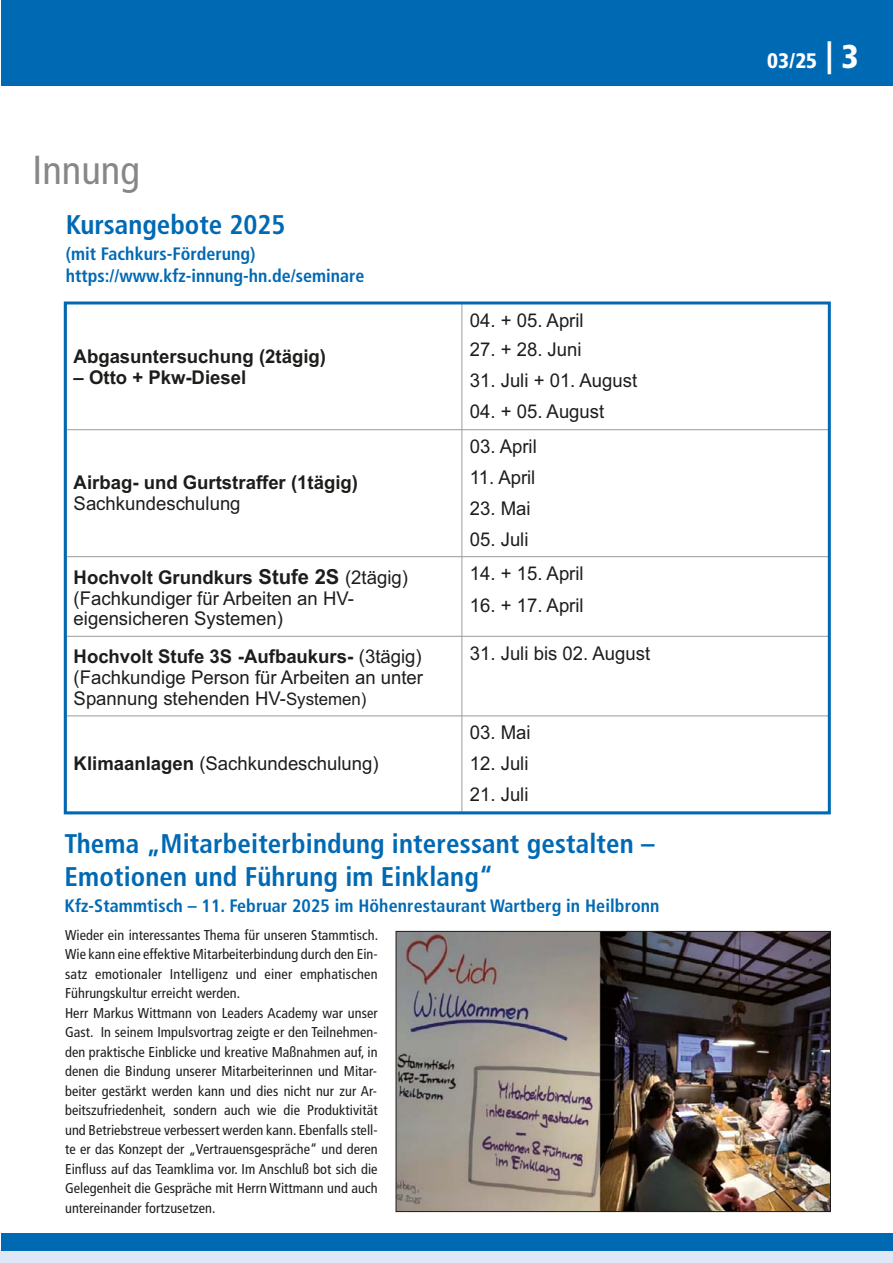
<style>
.page{position:relative;width:893px;height:1263px;background:#fff}
.page>*{position:absolute;margin:0;border:0;box-sizing:border-box;transform-origin:0 0}
.t1{font:condensed 40.5px "Frutiger";color:#878787}
.t2{font:700 condensed 27px/33px "Frutiger";letter-spacing:.005em;color:#0069b4}
.t3{font:900 condensed 21px "Frutiger";color:#fff}
.t4{font:18.9px/20.7px "Arial";color:#1d1d1b}
.t5{font:700 18.9px "Arial";color:#1d1d1b}
.t6{font:700 condensed 18px/21.6px "Frutiger";letter-spacing:.005em;color:#0069b4}
.t7{font:condensed 14.25px/19.5px "Frutiger";letter-spacing:.005em;color:#1d1d1b}
.s1{font-weight:700}
.s2{font-weight:700;font-size:20.7px}
.s3{font-size:17.25px}
.s4{font-size:33px}
</style>
<div class="page">
<div style="left:0;top:1250px;width:893px;height:13px;background:#dfe6f6"></div>
<div style="left:1px;top:1233px;width:892px;height:17px;background:#0069b4"></div>
<div style="left:1px;top:0;width:892px;height:85px;background:#0069b4"></div>
<img style="left:398px;top:933px;width:431px;height:277px">
<div style="left:396px;top:931px;width:435px;height:281px;border:1px solid #1d1d1b"></div>
<hr style="left:461px;top:304px;width:1px;height:507px;background:#9d9c9c">
<hr style="left:67px;top:429px;width:761px;height:1px;background:#9d9c9c">
<hr style="left:67px;top:556px;width:761px;height:1px;background:#9d9c9c">
<hr style="left:67px;top:636px;width:761px;height:1px;background:#9d9c9c">
<hr style="left:67px;top:715px;width:761px;height:1px;background:#9d9c9c">
<div style="left:64px;top:301px;width:767px;height:513px;border:3px solid #0069b4"></div>
<h1 class="t1" style="left:33px;top:154px;width:109px">Innung</h1>
<h2 class="t2" style="left:66px;top:211px;width:221px">Kursangebote 2025</h2>
<p class="t6" style="left:66px;top:244px;width:300px">(mit Fachkurs-Förderung) https://www.kfz-innung-hn.de/seminare</p>
<h3 class="t5" style="left:74px;top:350px;width:254px">Abgasuntersuchung (2tägig)</h3>
<h3 class="t5" style="left:74px;top:370px;width:174px">– Otto + Pkw-Diesel</h3>
<h3 class="t5" style="left:74px;top:475px;width:286px">Airbag- und Gurtstraffer (1tägig)</h3>
<h3 class="t4" style="left:74px;top:495px;width:168px">Sachkundeschulung</h3>
<h3 class="t4" style="left:470px;top:312px;width:115px">04. + 05. April</h3>
<h3 class="t4" style="left:470px;top:341px;width:113px">27. + 28. Juni</h3>
<h3 class="t4" style="left:470px;top:372px;width:169px">31. Juli + 01. August</h3>
<h3 class="t4" style="left:470px;top:403px;width:136px">04. + 05. August</h3>
<h3 class="t4" style="left:470px;top:438px;width:68px">03. April</h3>
<h3 class="t4" style="left:470px;top:469px;width:67px">11. April</h3>
<h3 class="t4" style="left:470px;top:500px;width:62px">23. Mai</h3>
<h3 class="t4" style="left:470px;top:531px;width:60px">05. Juli</h3>
<h3 class="t4" style="left:74px;top:569px;width:336px"><span class="s1">Hochvolt Grundkurs</span> <span class="s2">Stufe 2S</span> (2tägig) (Fachkundiger für Arbeiten an HV&shy;eigensicheren Systemen)</h3>
<h3 class="t4" style="left:470px;top:565px;width:115px">14. + 15. April</h3>
<h3 class="t4" style="left:470px;top:596px;width:115px">16. + 17. April</h3>
<h3 class="t4" style="left:74px;top:648px;width:351px;text-align:justify"><span class="s1">Hochvolt Stufe 3S -Aufbaukurs-</span> (3tägig) (Fachkundige Person für Arbeiten an unter Spannung stehenden HV-<span class="s3">Systemen)</span></h3>
<h3 class="t4" style="left:470px;top:645px;width:182px">31. Juli bis 02. August</h3>
<h3 class="t4" style="left:74px;top:755px;width:307px"><span class="s1">Klimaanlagen</span> (Sachkundeschulung)</h3>
<h3 class="t4" style="left:470px;top:724px;width:62px">03. Mai</h3>
<h3 class="t4" style="left:470px;top:755px;width:60px">12. Juli</h3>
<h3 class="t4" style="left:470px;top:786px;width:60px">21. Juli</h3>
<h2 class="t2" style="left:65px;top:830px;width:592px">Thema „Mitarbeiterbindung interessant gestalten –<br>Emotionen und Führung im Einklang“</h2>
<p class="t6" style="left:65px;top:896px;width:596px">Kfz-Stammtisch – 11. Februar 2025 im Höhenrestaurant Wartberg in Heilbronn</p>
<p class="t7" style="left:65px;top:926px;width:315px">Wieder ein interessantes Thema für unseren Stammtisch.<br>Wie kann eine effektive Mitarbeiterbindung durch den Ein&shy;satz emotionaler Intelligenz und einer emphatischen Führungskultur erreicht werden.<br>Herr Markus Wittmann von Leaders Academy war unser Gast. In seinem Impulsvortrag zeigte er den Teilnehmen&shy;den praktische Einblicke und kreative Maßnahmen auf, in denen die Bindung unserer Mitarbeiterinnen und Mitar&shy;beiter gestärkt werden kann und dies nicht nur zur Ar&shy;beitszufriedenheit, sondern auch wie die Produktivität und Betriebstreue verbessert werden kann. Ebenfalls stell&shy;te er das Konzept der „Vertrauensgespräche“ und deren Einfluss auf das Teamklima vor. Im Anschluß bot sich die Gelegenheit die Gespräche mit Herrn Wittmann und auch untereinander fortzusetzen.</p>
<h3 class="t3" style="left:767px;top:54px;width:93px">03/25 <span class="s4">| 3</span></h3>
</div>
